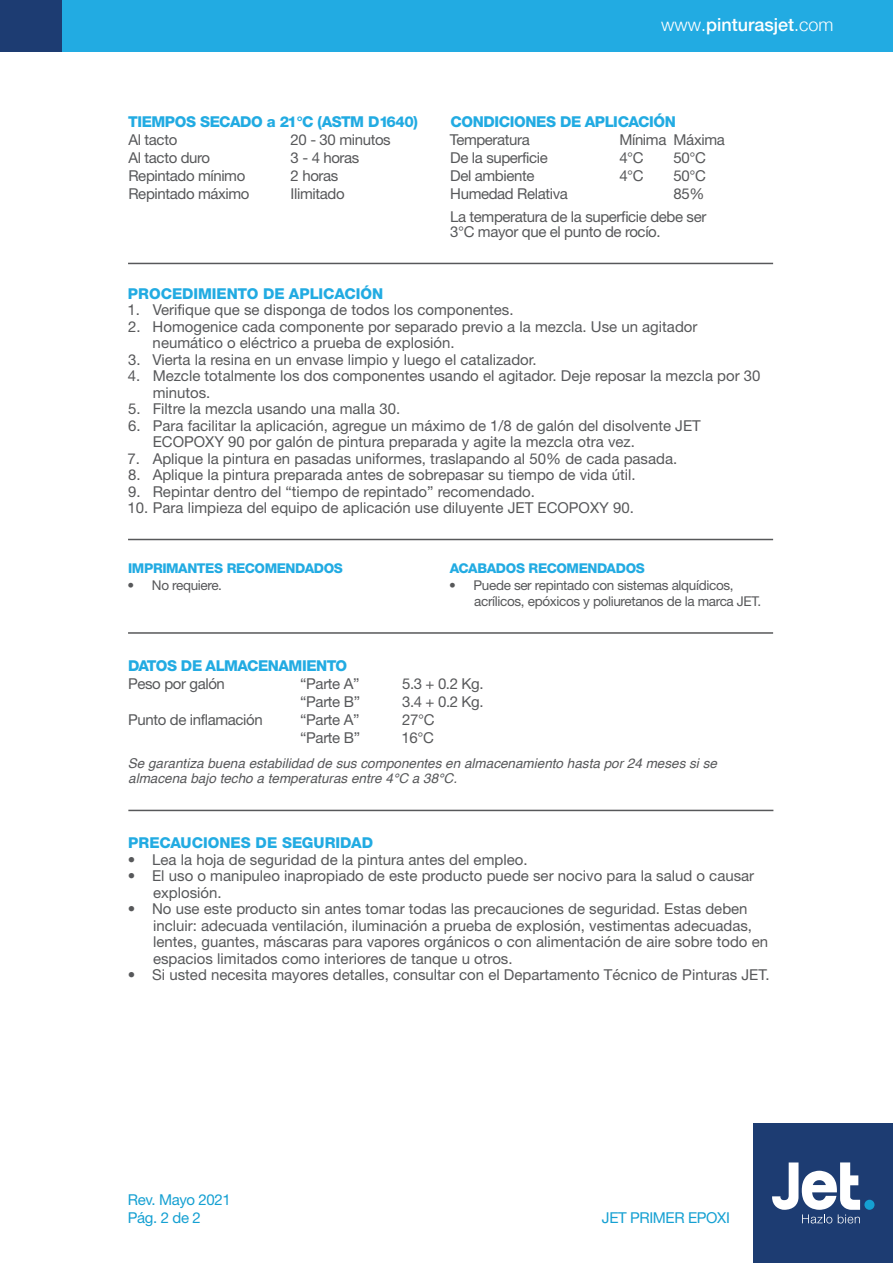
<style>
.page{position:relative;width:893px;height:1263px;background:#fff}
.page>*{position:absolute;margin:0;border:0;box-sizing:border-box;transform-origin:0 0}
.t1{font:500 18px "Helvetica Neue";color:#fff}
.t2{font:15px/16.5px "Helvetica Neue";color:#57585a}
.t3{font:15px/18px "Helvetica Neue";letter-spacing:-.025em;color:#57585a}
.t4{font:800 15px "Helvetica Neue";letter-spacing:-.025em;color:#22abe2}
.t5{font:800 15px "Helvetica Neue";color:#22abe2}
.t6{font:15px/18px "Helvetica Neue";letter-spacing:-.025em;color:#15a0d2}
.t7{font:italic 13.5px/15px "Helvetica";color:#57585a}
.t8{font:13.5px/16.2px "Helvetica Neue";letter-spacing:-.025em;color:#57585a}
.t9{font:800 13.5px "Helvetica Neue";letter-spacing:-.025em;color:#22abe2}
.s1{font-weight:300}
</style>
<div class="page">
<div style="left:753px;top:1123px;width:140px;height:140px;background:#1d3c72"></div>
<div style="left:864px;top:1200px;width:10px;height:10px;background:#15a0d2;border-radius:50%"></div>
<svg style="left:772px;top:1162px;width:88px;height:61px"></svg>
<div style="left:0;top:0;width:893px;height:52px;background:#22abe2"></div>
<div style="left:1px;top:0;width:61px;height:52px;background:#1d3c72"></div>
<hr style="left:128px;top:810px;width:645px;height:1px;background:#57585a">
<hr style="left:128px;top:632px;width:645px;height:2px;background:#57585a">
<hr style="left:128px;top:539px;width:645px;height:1px;background:#57585a">
<hr style="left:128px;top:263px;width:645px;height:1px;background:#57585a">
<p class="t4" style="left:128px;top:113px;width:291px">TIEMPOS SECADO a 21°C (ASTM D1640)</p>
<p class="t2" style="left:129px;top:131px;width:50px">Al tacto</p>
<p class="t3" style="left:291px;top:131px;width:102px">20 - 30 minutos</p>
<p class="t3" style="left:129px;top:149px;width:83px">Al tacto duro</p>
<p class="t2" style="left:291px;top:149px;width:70px">3 - 4 horas</p>
<p class="t3" style="left:128px;top:167px;width:118px">Repintado mínimo</p>
<p class="t2" style="left:291px;top:167px;width:49px">2 horas</p>
<p class="t3" style="left:128px;top:185px;width:123px">Repintado máximo</p>
<p class="t3" style="left:291px;top:185px;width:55px">Ilimitado</p>
<p class="t1" style="left:661px;top:10px;width:174px"><span class="s1">www.</span>pinturasjet<span class="s1">.com</span></p>
<p class="t4" style="left:450px;top:113px;width:227px">CONDICIONES DE APLICACIÓN</p>
<p class="t3" style="left:450px;top:131px;width:120px">Temperatura<br>De la superficie<br>Del ambiente<br>Humedad Relativa</p>
<p class="t3" style="left:450px;top:209px;width:258px;line-height:15px">La temperatura de la superficie debe ser<br>3°C mayor que el punto de rocío.</p>
<p class="t3" style="left:619px;top:131px;width:107px">Mínima Máxima<br>4°C</p>
<p class="t2" style="left:674px;top:149px;width:34px">50°C</p>
<p class="t2" style="left:619px;top:167px;width:26px">4°C</p>
<p class="t2" style="left:674px;top:167px;width:34px;line-height:18px">50°C<br>85%</p>
<p class="t5" style="left:128px;top:285px;width:257px">PROCEDIMIENTO DE APLICACIÓN</p>
<p class="t2" style="left:127px;top:302px;width:388px">1. Verifique que se disponga de todos los componentes.</p>
<p class="t2" style="left:153px;top:318px;width:546px;text-indent:-25px">2. Homogenice cada componente por separado previo a la mezcla. Use un agitador neumático o eléctrico a prueba de explosión.</p>
<p class="t2" style="left:128px;top:351px;width:410px">3. Vierta la resina en un envase limpio y luego el catalizador.</p>
<p class="t2" style="left:153px;top:368px;width:609px;text-indent:-25px">4. Mezcle totalmente los dos componentes usando el agitador. Deje reposar la mezcla por 30 minutos.</p>
<p class="t2" style="left:128px;top:401px;width:274px">5. Filtre la mezcla usando una malla 30.</p>
<p class="t2" style="left:153px;top:417px;width:550px;text-indent:-25px">6. Para facilitar la aplicación, agregue un máximo de 1/8 de galón del disolvente JET<br>ECOPOXY 90 por galón de pintura preparada y agite la mezcla otra vez.</p>
<p class="t2" style="left:128px;top:450px;width:551px">7. Aplique la pintura en pasadas uniformes, traslapando al 50% de cada pasada.</p>
<p class="t2" style="left:128px;top:467px;width:509px">8. Aplique la pintura preparada antes de sobrepasar su tiempo de vida útil.</p>
<p class="t2" style="left:128px;top:483px;width:408px">9. Repintar dentro del “tiempo de repintado” recomendado.</p>
<p class="t2" style="left:128px;top:500px;width:508px">10. Para limpieza del equipo de aplicación use diluyente JET ECOPOXY 90.</p>
<p class="t9" style="left:128px;top:560px;width:216px">IMPRIMANTES RECOMENDADOS</p>
<p class="t8" style="left:128px;top:576px;width:96px">• No requiere.</p>
<p class="t9" style="left:450px;top:560px;width:197px">ACABADOS RECOMENDADOS</p>
<p class="t8" style="left:474px;top:576px;width:288px;text-indent:-25px">• Puede ser repintado con sistemas alquídicos, acrílicos, epóxicos y poliuretanos de la marca JET.</p>
<p class="t4" style="left:128px;top:656px;width:221px">DATOS DE ALMACENAMIENTO</p>
<p class="t3" style="left:128px;top:674px;width:98px">Peso por galón</p>
<p class="t3" style="left:128px;top:710px;width:136px">Punto de inflamación</p>
<p class="t7" style="left:128px;top:756px;width:591px">Se garantiza buena estabilidad de sus componentes en almacenamiento hasta por 24 meses si se almacena bajo techo a temperaturas entre 4°C a 38°C.</p>
<p class="t2" style="left:300px;top:674px;width:61px;line-height:18px;text-align:justify">“Parte A” “Parte B” “Parte A” “Parte B”</p>
<p class="t2" style="left:402px;top:674px;width:84px;line-height:18px">5.3 + 0.2 Kg.<br>3.4 + 0.2 Kg.<br>27°C<br>16°C</p>
<p class="t5" style="left:128px;top:834px;width:246px">PRECAUCIONES DE SEGURIDAD</p>
<p class="t2" style="left:128px;top:851px;width:401px">• Lea la hoja de seguridad de la pintura antes del empleo.</p>
<p class="t2" style="left:153px;top:867px;width:603px;text-indent:-25px">• El uso o manipuleo inapropiado de este producto puede ser nocivo para la salud o causar explosión.</p>
<p class="t2" style="left:153px;top:900px;width:616px;text-indent:-25px">• No use este producto sin antes tomar todas las precauciones de seguridad. Estas deben incluir: adecuada ventilación, iluminación a prueba de explosión, vestimentas adecuadas, lentes, guantes, máscaras para vapores orgánicos o con alimentación de aire sobre todo en espacios limitados como interiores de tanque u otros.</p>
<p class="t2" style="left:128px;top:966px;width:643px">• Si usted necesita mayores detalles, consultar con el Departamento Técnico de Pinturas JET.</p>
<p class="t6" style="left:128px;top:1191px;width:104px">Rev. Mayo 2021<br>Pág. 2 de 2</p>
<p class="t6" style="left:602px;top:1209px;width:129px">JET PRIMER EPOXI</p>
</div>
